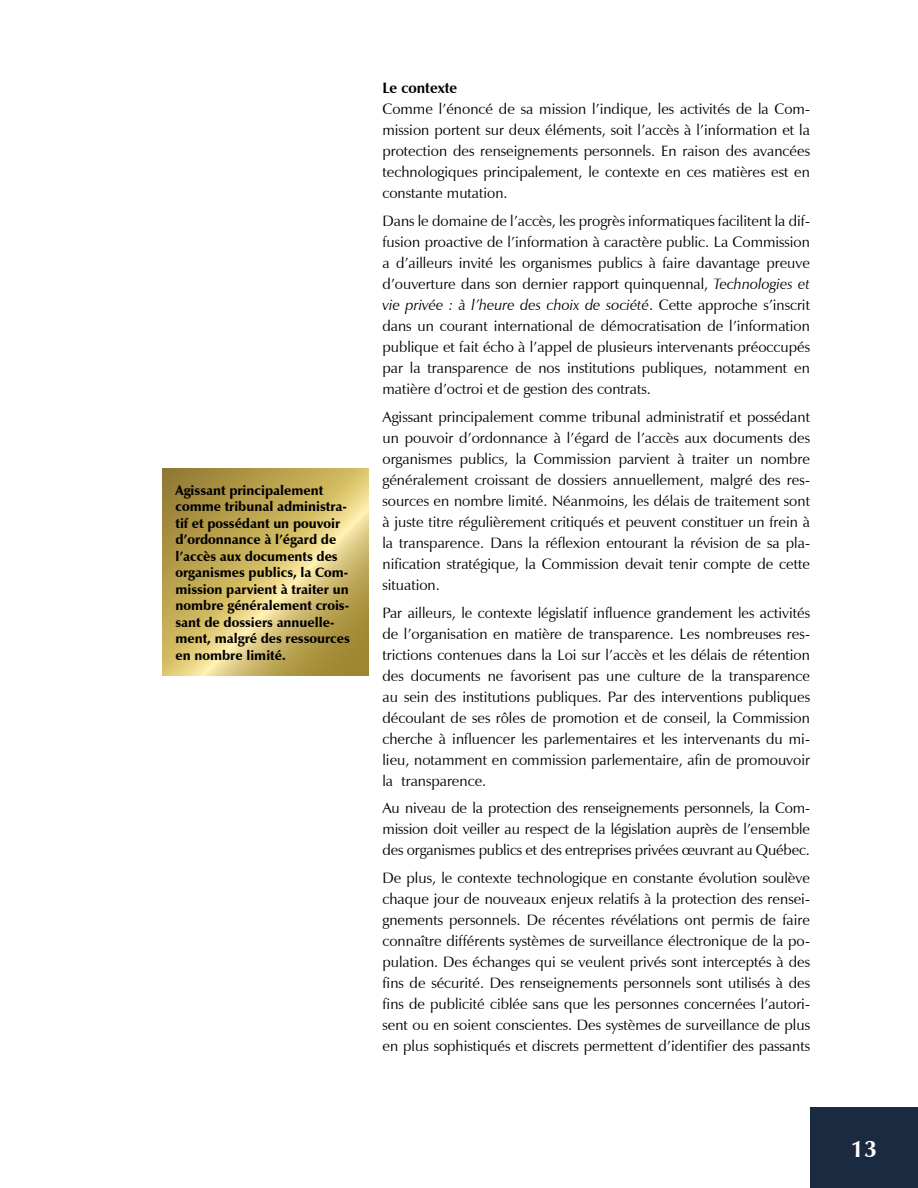
<style>
.page{position:relative;width:918px;height:1188px;background:#fff}
.page>*{position:absolute;margin:0;border:0;box-sizing:border-box;transform-origin:0 0}
.t1{font:700 24px "Zapf Humanist 601 BT";color:#fff}
.t2{font:15px/21px "Zapf Humanist 601 BT";color:#000;text-align:justify}
.t3{font:700 15px "Zapf Humanist 601 BT";color:#000}
.t4{font:900 13.5px/16.5px "Zapf Humanist 601 BT";color:#000}
.s1{font-style:italic}
</style>
<div class="page">
<div style="left:810px;top:1107px;width:108px;height:81px;background:#1a2a41"></div>
<svg style="left:162px;top:469px;width:207px;height:206px;background:#c9b363"></svg>
<p class="t4" style="left:176px;top:482px;width:176px">Agissant principalement comme tribunal administra&shy;tif et possédant un pouvoir d’ordonnance à l’égard de l’accès aux documents des organismes publics, la Com&shy;mission parvient à traiter un nombre généralement crois&shy;sant de dossiers annuelle&shy;ment, malgré des ressources en nombre limité.</p>
<p class="t3" style="left:382px;top:79px;width:76px">Le contexte</p>
<p class="t2" style="left:382px;top:99px;width:429px">Comme l’énoncé de sa mission l’indique, les activités de la Com&shy;mission portent sur deux éléments, soit l’accès à l’information et la protection des renseignements personnels. En raison des avancées technologiques principalement, le contexte en ces matières est en constante mutation.</p>
<p class="t2" style="left:382px;top:211px;width:429px">Dans le domaine de l’accès, les progrès informatiques facilitent la dif&shy;fusion proactive de l’information à caractère public. La Commission a d’ailleurs invité les organismes publics à faire davantage preuve d’ouverture dans son dernier rapport quinquennal, <span class="s1">Technologies et vie privée : à l’heure des choix de société</span>. Cette approche s’inscrit dans un courant international de démocratisation de l’information publique et fait écho à l’appel de plusieurs intervenants préoccupés par la transparence de nos institutions publiques, notamment en matière d’octroi et de gestion des contrats.</p>
<p class="t2" style="left:382px;top:406px;width:429px">Agissant principalement comme tribunal administratif et possédant un pouvoir d’ordonnance à l’égard de l’accès aux documents des organismes publics, la Commission parvient à traiter un nombre généralement croissant de dossiers annuellement, malgré des res&shy;sources en nombre limité. Néanmoins, les délais de traitement sont à juste titre régulièrement critiqués et peuvent constituer un frein à la transparence. Dans la réflexion entourant la révision de sa pla&shy;nification stratégique, la Commission devait tenir compte de cette situation.</p>
<p class="t2" style="left:382px;top:602px;width:429px">Par ailleurs, le contexte législatif influence grandement les activités de l’organisation en matière de transparence. Les nombreuses res&shy;trictions contenues dans la Loi sur l’accès et les délais de rétention des documents ne favorisent pas une culture de la transparence au sein des institutions publiques. Par des interventions publiques découlant de ses rôles de promotion et de conseil, la Commission cherche à influencer les parlementaires et les intervenants du mi&shy;lieu, notamment en commission parlementaire, afin de promouvoir la transparence.</p>
<p class="t2" style="left:382px;top:798px;width:429px">Au niveau de la protection des renseignements personnels, la Com&shy;mission doit veiller au respect de la législation auprès de l’ensemble des organismes publics et des entreprises privées œuvrant au Québec.</p>
<p class="t2" style="left:382px;top:868px;width:429px">De plus, le contexte technologique en constante évolution soulève chaque jour de nouveaux enjeux relatifs à la protection des rensei&shy;gnements personnels. De récentes révélations ont permis de faire connaître différents systèmes de surveillance électronique de la po&shy;pulation. Des échanges qui se veulent privés sont interceptés à des fins de sécurité. Des renseignements personnels sont utilisés à des fins de publicité ciblée sans que les personnes concernées l’autori&shy;sent ou en soient conscientes. Des systèmes de surveillance de plus en plus sophistiqués et discrets permettent d’identifier des passants</p>
<h1 class="t1" style="left:851px;top:1134px;width:28px">13</h1>
</div>
